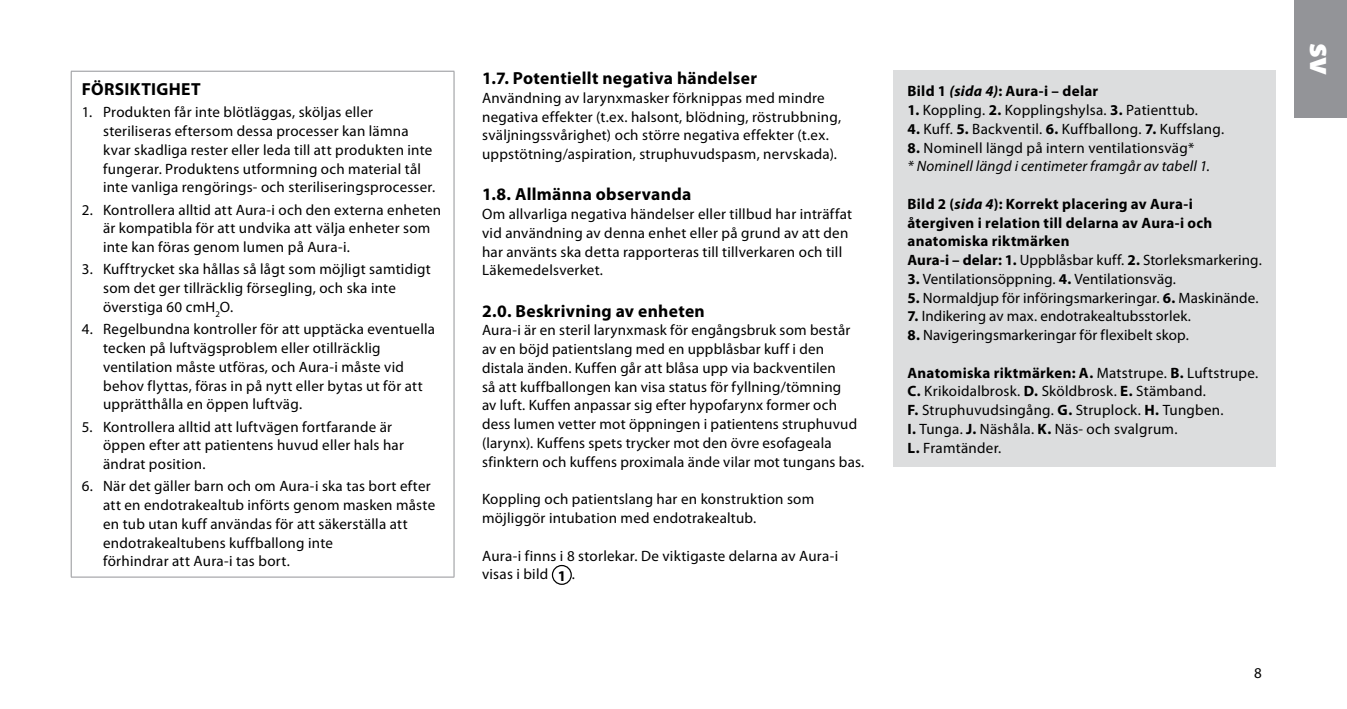
<style>
.page{position:relative;width:1347px;height:709px;background:#fff}
.page>*{position:absolute;margin:0;border:0;box-sizing:border-box;transform-origin:0 0}
.t1{font:900 32.5px "Myriad Pro";color:#fff}
.t2{font:700 17.5px "Myriad Pro";letter-spacing:.015em;color:#000}
.t3{font:15px/18.8px "Myriad Pro";letter-spacing:.015em;color:#000}
.t4{font:700 15px/18.8px "Myriad Pro";letter-spacing:.02em;color:#000}
.t5{font:italic 15px/18.8px "Myriad Pro";letter-spacing:.015em;color:#000}
.s1{font-weight:700}
.s2{font-style:italic}
.s3{font-weight:700;font-style:normal}
.s4{font-style:normal}
.s5{font-weight:400}
</style>
<div class="page">
<div style="left:1293px;top:0;width:53px;height:118px;background:#939498"></div>
<hr style="left:71px;top:71px;width:383px;height:1px;background:#939498">
<hr style="left:71px;top:71px;width:1px;height:506px;background:#939498">
<hr style="left:453px;top:71px;width:1px;height:506px;background:#939498">
<hr style="left:71px;top:576px;width:383px;height:1px;background:#939498">
<div style="left:552px;top:565px;width:20px;height:20px;border:1px solid #000;border-radius:50%"></div>
<div style="left:893px;top:71px;width:383px;height:396px;background:#dcddde"></div>
<p class="t2" style="left:82px;top:78px;width:120px">FÖRSIKTIGHET</p>
<p class="t3" style="left:103px;top:103px;width:334px;text-indent:-21px">1. Produkten får inte blötläggas, sköljas eller steriliseras eftersom dessa processer kan lämna kvar skadliga rester eller leda till att produkten inte fungerar. Produktens utformning och material tål inte vanliga rengörings- och steriliseringsprocesser.</p>
<p class="t3" style="left:103px;top:200px;width:340px;text-indent:-21px">2. Kontrollera alltid att Aura-i och den externa enheten är kompatibla för att undvika att välja enheter som inte kan föras genom lumen på Aura-i.</p>
<p class="t3" style="left:103px;top:260px;width:329px;text-indent:-21px">3. Kufftrycket ska hållas så lågt som möjligt samtidigt som det ger tillräcklig försegling, och ska inte överstiga 60 cmH<sub>2</sub>O.</p>
<p class="t3" style="left:103px;top:320px;width:333px;text-indent:-21px">4. Regelbundna kontroller för att upptäcka eventuella tecken på luftvägsproblem eller otillräcklig ventilation måste utföras, och Aura-i måste vid behov flyttas, föras in på nytt eller bytas ut för att upprätthålla en öppen luftväg.</p>
<p class="t3" style="left:103px;top:417px;width:302px;text-indent:-21px">5. Kontrollera alltid att luftvägen fortfarande är öppen efter att patientens huvud eller hals har ändrat position.</p>
<p class="t3" style="left:103px;top:477px;width:334px;text-indent:-21px">6. När det gäller barn och om Aura-i ska tas bort efter att en endotrakealtub införts genom masken måste en tub utan kuff användas för att säkerställa att endotrakealtubens kuffballong inte<br>förhindrar att Aura-i tas bort.</p>
<p class="t2" style="left:482px;top:67px;width:276px">1.7. Potentiellt negativa händelser</p>
<p class="t3" style="left:482px;top:89px;width:360px">Användning av larynxmasker förknippas med mindre negativa effekter (t.ex. halsont, blödning, röstrubbning, sväljningssvårighet) och större negativa effekter (t.ex. uppstötning/aspiration, struphuvudspasm, nervskada).</p>
<p class="t2" style="left:482px;top:183px;width:211px">1.8. Allmänna observanda</p>
<p class="t3" style="left:482px;top:205px;width:371px">Om allvarliga negativa händelser eller tillbud har inträffat vid användning av denna enhet eller på grund av att den har använts ska detta rapporteras till tillverkaren och till Läkemedelsverket.</p>
<p class="t2" style="left:482px;top:299px;width:224px">2.0. Beskrivning av enheten</p>
<p class="t3" style="left:482px;top:321px;width:384px">Aura-i är en steril larynxmask för engångsbruk som består av en böjd patientslang med en uppblåsbar kuff i den distala änden. Kuffen går att blåsa upp via backventilen<br>så att kuffballongen kan visa status för fyllning/tömning<br>av luft. Kuffen anpassar sig efter hypofarynx former och dess lumen vetter mot öppningen i patientens struphuvud (larynx). Kuffens spets trycker mot den övre esofageala sfinktern och kuffens proximala ände vilar mot tungans bas.</p>
<p class="t3" style="left:482px;top:490px;width:334px">Koppling och patientslang har en konstruktion som möjliggör intubation med endotrakealtub.</p>
<p class="t3" style="left:482px;top:546px;width:358px">Aura-i finns i 8 storlekar. De viktigaste delarna av Aura-i visas i bild <span class="s1">1</span> .</p>
<p class="t4" style="left:907px;top:81px;width:192px">Bild 1 <span class="s2">(sida 4)</span>: Aura-i – delar</p>
<p class="t3" style="left:907px;top:101px;width:292px"><span class="s1">1.</span> Koppling. <span class="s1">2.</span> Kopplingshylsa. <span class="s1">3.</span> Patienttub.</p>
<p class="t3" style="left:907px;top:120px;width:318px"><span class="s1">4.</span> Kuff. <span class="s1">5.</span> Backventil. <span class="s1">6.</span> Kuffballong. <span class="s1">7.</span> Kuffslang.</p>
<p class="t5" style="left:907px;top:138px;width:304px"><span class="s3">8.</span> <span class="s4">Nominell längd på intern ventilationsväg*<br></span>* Nominell längd i centimeter framgår av tabell 1.</p>
<p class="t4" style="left:907px;top:194px;width:356px">Bild 2 (<span class="s2">sida 4</span>): Korrekt placering av Aura-i återgiven i relation till delarna av Aura-i och anatomiska riktmärken<br>Aura-i – delar: 1. <span class="s5">Uppblåsbar kuff.</span> 2. <span class="s5">Storleksmarkering.</span></p>
<p class="t3" style="left:907px;top:270px;width:270px"><span class="s1">3.</span> Ventilationsöppning. <span class="s1">4.</span> Ventilationsväg.</p>
<p class="t3" style="left:907px;top:288px;width:352px"><span class="s1">5.</span> Normaldjup för införingsmarkeringar. <span class="s1">6.</span> Maskinände.</p>
<p class="t3" style="left:907px;top:307px;width:285px"><span class="s1">7.</span> Indikering av max. endotrakealtubsstorlek.</p>
<p class="t3" style="left:907px;top:326px;width:283px"><span class="s1">8.</span> Navigeringsmarkeringar för flexibelt skop.</p>
<p class="t3" style="left:907px;top:363px;width:352px"><span class="s1">Anatomiska riktmärken: A.</span> Matstrupe. <span class="s1">B.</span> Luftstrupe.<br><span class="s1">C.</span> Krikoidalbrosk. <span class="s1">D.</span> Sköldbrosk. <span class="s1">E.</span> Stämband.<br><span class="s1">F.</span> Struphuvudsingång. <span class="s1">G.</span> Struplock. <span class="s1">H.</span> Tungben.<br><span class="s1">I.</span> Tunga. <span class="s1">J.</span> Näshåla. <span class="s1">K.</span> Näs- och svalgrum.<br><span class="s1">L.</span> Framtänder.</p>
<p class="t3" style="left:1254px;top:663px;width:9px">8</p>
<h1 class="t1" style="left:1342px;top:43px;width:34px;rotate:90deg">sv</h1>
</div>
